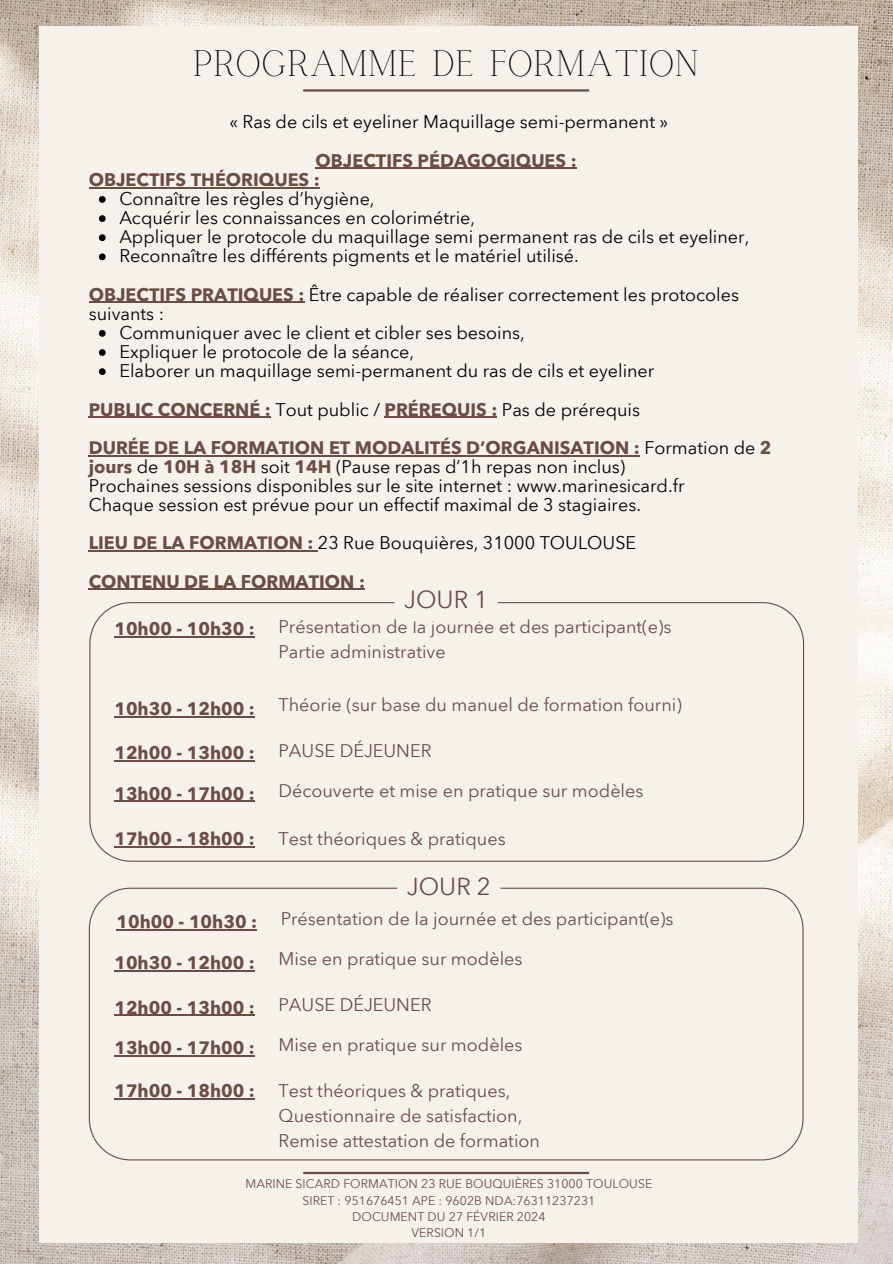
<style>
.page{position:relative;width:893px;height:1264px;background:#fff}
.page>*{position:absolute;margin:0;border:0;box-sizing:border-box;transform-origin:0 0}
.t1{font:36.3px "Calgary";letter-spacing:.005em;color:#000001}
.t2{font:24.15px "Avenir Next Thai Modern";color:#6b4d43}
.t3{font:18px/19.2px "Avenir Next Thai Modern";color:#000001}
.t4{font:18px/24.8px "Avenir Next Thai Modern";color:#6b4d43}
.t5{font:700 18px/19.2px "Avenir Next Thai Modern";color:#6b4d43}
.t6{font:12.3px "Avenir Next Thai Modern";letter-spacing:.005em;color:#6b4d43}
.s1{font-weight:700;color:#6b4d43}
.s2{font-weight:400;color:#000001}
</style>
<div class="page">
<img style="left:0;top:0;width:892px;height:1263px">
<div style="left:40px;top:26px;width:818px;height:1216px;background:#f6f1eb"></div>
<hr style="left:303px;top:89px;width:286px;height:3px;background:#6b4d43">
<hr style="left:303px;top:1171px;width:286px;height:3px;background:#6b4d43">
<svg style="left:89px;top:602px;width:715px;height:259px"></svg>
<hr style="left:315px;top:168px;width:261px;height:1px;background:#6b4d43">
<hr style="left:89px;top:187px;width:231px;height:1px;background:#6b4d43">
<svg style="left:99px;top:196px;width:7px;height:7px"></svg>
<svg style="left:99px;top:215px;width:7px;height:7px"></svg>
<svg style="left:99px;top:234px;width:7px;height:7px"></svg>
<svg style="left:99px;top:253px;width:7px;height:7px"></svg>
<hr style="left:89px;top:302px;width:215px;height:1px;background:#6b4d43">
<svg style="left:99px;top:330px;width:7px;height:7px"></svg>
<svg style="left:99px;top:349px;width:7px;height:7px"></svg>
<svg style="left:99px;top:368px;width:7px;height:7px"></svg>
<hr style="left:89px;top:416px;width:182px;height:2px;background:#6b4d43">
<hr style="left:384px;top:416px;width:113px;height:2px;background:#6b4d43">
<hr style="left:89px;top:455px;width:550px;height:1px;background:#6b4d43">
<hr style="left:89px;top:550px;width:229px;height:1px;background:#6b4d43">
<hr style="left:89px;top:589px;width:276px;height:1px;background:#6b4d43">
<hr style="left:114px;top:636px;width:141px;height:1px;background:#6b4d43">
<hr style="left:114px;top:716px;width:141px;height:1px;background:#6b4d43">
<hr style="left:114px;top:760px;width:141px;height:1px;background:#6b4d43">
<hr style="left:114px;top:800px;width:141px;height:2px;background:#6b4d43">
<hr style="left:114px;top:846px;width:141px;height:1px;background:#6b4d43">
<div style="left:394px;top:577px;width:103px;height:44px;background:#f6f1eb;border-radius:11px"></div>
<svg style="left:89px;top:887px;width:714px;height:272px"></svg>
<div style="left:397px;top:864px;width:103px;height:45px;background:#f6f1eb;border-radius:11px"></div>
<h6 class="t1" style="left:193px;top:43px;width:508px">PROGRAMME DE FORMATION</h6>
<h3 class="t3" style="left:229px;top:111px;width:440px">« Ras de cils et eyeliner Maquillage semi-permanent »</h3>
<h1 class="t5" style="left:89px;top:150px;width:489px;text-indent:227px">OBJECTIFS PÉDAGOGIQUES :<br>OBJECTIFS THÉORIQUES :</h1>
<h6 class="t3" style="left:119px;top:188px;width:257px">Connaître les règles d’hygiène,</h6>
<h3 class="t3" style="left:119px;top:207px;width:357px">Acquérir les connaissances en colorimétrie,</h3>
<p class="t3" style="left:119px;top:226px;width:631px">Appliquer le protocole du maquillage semi permanent ras de cils et eyeliner,</p>
<p class="t3" style="left:119px;top:246px;width:461px">Reconnaître les différents pigments et le matériel utilisé.</p>
<p class="t3" style="left:89px;top:284px;width:651px"><span class="s1">OBJECTIFS PRATIQUES :</span> Être capable de réaliser correctement les protocoles suivants :</p>
<p class="t3" style="left:119px;top:322px;width:407px">Communiquer avec le client et cibler ses besoins,</p>
<h6 class="t3" style="left:119px;top:341px;width:296px">Expliquer le protocole de la séance,</h6>
<p class="t3" style="left:119px;top:360px;width:536px">Elaborer un maquillage semi-permanent du ras de cils et eyeliner</p>
<p class="t5" style="left:89px;top:399px;width:553px">PUBLIC CONCERNÉ : <span class="s2">Tout public /</span> PRÉREQUIS : <span class="s2">Pas de prérequis</span></p>
<p class="t3" style="left:89px;top:437px;width:684px"><span class="s1">DURÉE DE LA FORMATION ET MODALITÉS D’ORGANISATION :</span> Formation de <span class="s1">2 jours</span> de <span class="s1">10H à 18H</span> soit <span class="s1">14H</span> (Pause repas d’1h repas non inclus)<br>Prochaines sessions disponibles sur le site internet : www.marinesicard.fr<br>Chaque session est prévue pour un effectif maximal de 3 stagiaires.</p>
<h6 class="t3" style="left:89px;top:532px;width:549px"><span class="s1">LIEU DE LA FORMATION :</span> 23 Rue Bouquières, 31000 TOULOUSE</h6>
<h6 class="t5" style="left:89px;top:571px;width:278px">CONTENU DE LA FORMATION :</h6>
<h6 class="t2" style="left:404px;top:580px;width:85px">JOUR 1</h6>
<h5 class="t5" style="left:114px;top:618px;width:142px">10h00 - 10h30 :</h5>
<h5 class="t4" style="left:278px;top:613px;width:394px">Présentation de la journée et des participant(e)s<br>Partie administrative</h5>
<h5 class="t5" style="left:114px;top:698px;width:142px">10h30 - 12h00 :</h5>
<p class="t5" style="left:114px;top:742px;width:142px">12h00 - 13h00 :</p>
<p class="t5" style="left:114px;top:783px;width:142px">13h00 - 17h00 :</p>
<p class="t5" style="left:114px;top:828px;width:142px">17h00 - 18h00 :</p>
<p class="t4" style="left:278px;top:691px;width:405px">Théorie (sur base du manuel de formation fourni)</p>
<h5 class="t4" style="left:278px;top:737px;width:154px">PAUSE DÉJEUNER</h5>
<h6 class="t4" style="left:278px;top:777px;width:366px">Découverte et mise en pratique sur modèles</h6>
<h5 class="t4" style="left:278px;top:825px;width:228px">Test théoriques &amp; pratiques</h5>
<h6 class="t2" style="left:407px;top:868px;width:85px">JOUR 2</h6>
<h5 class="t5" style="left:116px;top:911px;width:142px">10h00 - 10h30 :</h5>
<h4 class="t4" style="left:281px;top:905px;width:394px">Présentation de la journée et des participant(e)s</h4>
<h5 class="t5" style="left:114px;top:952px;width:142px">10h30 - 12h00 :</h5>
<h6 class="t5" style="left:114px;top:996px;width:142px">12h00 - 13h00 :</h6>
<h5 class="t5" style="left:114px;top:1037px;width:142px">13h00 - 17h00 :</h5>
<h6 class="t5" style="left:114px;top:1080px;width:142px">17h00 - 18h00 :</h6>
<h6 class="t4" style="left:278px;top:945px;width:245px">Mise en pratique sur modèles</h6>
<h6 class="t4" style="left:278px;top:991px;width:154px">PAUSE DÉJEUNER</h6>
<h4 class="t4" style="left:278px;top:1031px;width:245px">Mise en pratique sur modèles</h4>
<h6 class="t4" style="left:278px;top:1077px;width:263px">Test théoriques &amp; pratiques,<br>Questionnaire de satisfaction,<br>Remise attestation de formation</h6>
<h2 class="t6" style="left:245px;top:1174px;width:408px">MARINE SICARD FORMATION 23 RUE BOUQUIÈRES 31000 TOULOUSE</h2>
<h2 class="t6" style="left:302px;top:1190px;width:294px">SIRET : 951676451 APE : 9602B NDA:76311237231</h2>
<h5 class="t6" style="left:352px;top:1207px;width:195px">DOCUMENT DU 27 FÉVRIER 2024</h5>
<h5 class="t6" style="left:411px;top:1223px;width:76px">VERSION 1/1</h5>
</div>
